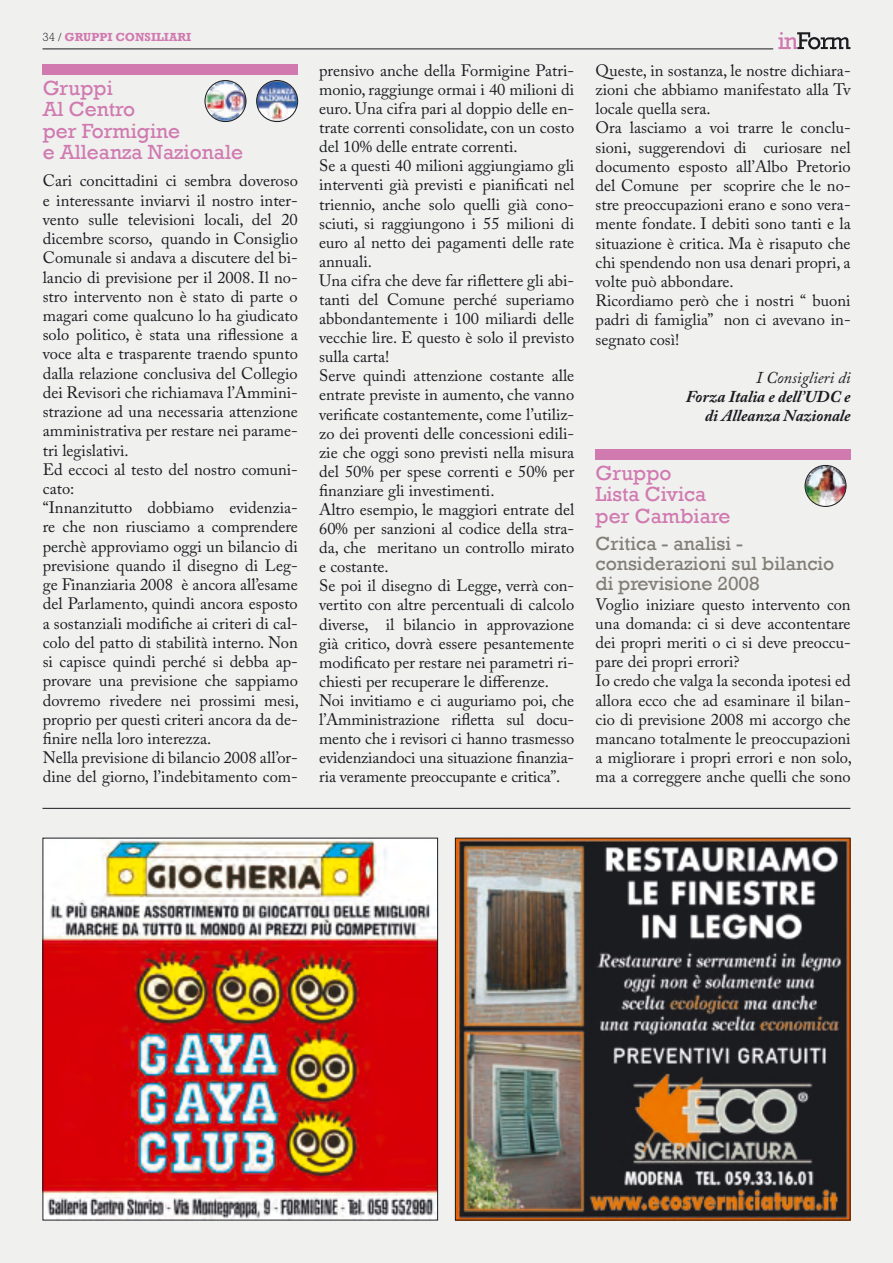
<style>
.page{position:relative;width:893px;height:1263px;background:#f0f0ef}
.page>*{position:absolute;margin:0;border:0;box-sizing:border-box;transform-origin:0 0}
.t1{font:21px/21.5px "Rockwell";color:#d07ab0}
.t2{font:19.5px/20px "Rockwell";color:#817e76}
.t3{font:16.5px/19.2px "Adobe Caslon Pro";color:#1b1c20}
.t4{font:italic 700 16.5px/19.2px "Adobe Caslon Pro";color:#1b1c20;text-align:right}
.t5{font:italic 16.5px "Adobe Caslon Pro";color:#1b1c20}
.t6{font:700 12px "Rockwell";color:#d07ab0}
.s1{font-weight:300;color:#1b1c20}
</style>
<div class="page">
<svg style="left:778px;top:32px;width:72px;height:17px"></svg>
<hr style="left:43px;top:49px;width:730px;height:1px;background:#1b1c20">
<div style="left:43px;top:64px;width:255px;height:11px;background:#d07ab0"></div>
<img style="left:205px;top:81px;width:41px;height:41px;border-radius:50%">
<div style="left:205px;top:80px;width:41px;height:42px;border:1px solid #1b1c20;border-radius:50%"></div>
<img style="left:257px;top:81px;width:41px;height:41px;border-radius:50%">
<div style="left:256px;top:80px;width:42px;height:42px;border:1px solid #1b1c20;border-radius:50%"></div>
<div style="left:596px;top:449px;width:255px;height:11px;background:#d07ab0"></div>
<img style="left:805px;top:465px;width:41px;height:41px;border-radius:50%">
<div style="left:805px;top:465px;width:41px;height:42px;border:1px solid #1b1c20;border-radius:50%"></div>
<hr style="left:43px;top:808px;width:807px;height:1px;background:#1b1c20">
<img style="left:457px;top:840px;width:391px;height:378px">
<img style="left:45px;top:840px;width:391px;height:378px">
<p class="t6" style="left:43px;top:29px;width:50px"><span class="s1">34 /</span>GRUPP</p>
<p class="t6" style="left:107px;top:29px;width:85px">I CONSILIARI</p>
<p class="t1" style="left:43px;top:77px;width:202px">Gruppi<br>Al Centro<br>per Formigine<br>e Alleanza Nazionale</p>
<p class="t3" style="left:43px;top:171px;width:258px">Cari concittadini ci sembra doveroso e interessante inviarvi il nostro inter&shy;vento sulle televisioni locali, del 20 dicembre scorso, quando in Consiglio Comunale si andava a discutere del bi&shy;lancio di previsione per il 2008. Il no&shy;stro intervento non è stato di parte o magari come qualcuno lo ha giudicato solo politico, è stata una riflessione a voce alta e trasparente traendo spunto dalla relazione conclusiva del Collegio dei Revisori che richiamava l’Ammini&shy;strazione ad una necessaria attenzione amministrativa per restare nei parame&shy;tri legislativi.<br>Ed eccoci al testo del nostro comuni&shy;cato:<br>“Innanzitutto dobbiamo evidenzia&shy;re che non riusciamo a comprendere perchè approviamo oggi un bilancio di previsione quando il disegno di Leg&shy;ge Finanziaria 2008 è ancora all’esame del Parlamento, quindi ancora esposto a sostanziali modifiche ai criteri di cal&shy;colo del patto di stabilità interno. Non si capisce quindi perché si debba ap&shy;provare una previsione che sappiamo dovremo rivedere nei prossimi mesi, proprio per questi criteri ancora da de&shy;finire nella loro interezza.<br>Nella previsione di bilancio 2008 all’or&shy;dine del giorno, l’indebitamento com-</p>
<p class="t3" style="left:319px;top:61px;width:257px">prensivo anche della Formigine Patri&shy;monio, raggiunge ormai i 40 milioni di euro. Una cifra pari al doppio delle en&shy;trate correnti consolidate, con un costo del 10% delle entrate correnti.<br>Se a questi 40 milioni aggiungiamo gli interventi già previsti e pianificati nel triennio, anche solo quelli già cono&shy;sciuti, si raggiungono i 55 milioni di euro al netto dei pagamenti delle rate annuali.<br>Una cifra che deve far riflettere gli abi&shy;tanti del Comune perché superiamo abbondantemente i 100 miliardi delle vecchie lire. E questo è solo il previsto sulla carta!<br>Serve quindi attenzione costante alle entrate previste in aumento, che vanno verificate costantemente, come l’utiliz&shy;zo dei proventi delle concessioni edili&shy;zie che oggi sono previsti nella misura del 50% per spese correnti e 50% per finanziare gli investimenti.<br>Altro esempio, le maggiori entrate del 60% per sanzioni al codice della stra&shy;da, che meritano un controllo mirato e costante.<br>Se poi il disegno di Legge, verrà con&shy;vertito con altre percentuali di calcolo diverse, il bilancio in approvazione già critico, dovrà essere pesantemente modificato per restare nei parametri ri&shy;chiesti per recuperare le differenze.<br>Noi invitiamo e ci auguriamo poi, che l’Amministrazione rifletta sul docu&shy;mento che i revisori ci hanno trasmesso evidenziandoci una situazione finanzia&shy;ria veramente preoccupante e critica”.</p>
<p class="t3" style="left:595px;top:60px;width:257px">Queste, in sostanza, le nostre dichiara&shy;zioni che abbiamo manifestato alla Tv locale quella sera.<br>Ora lasciamo a voi trarre le conclu&shy;sioni, suggerendovi di curiosare nel documento esposto all’Albo Pretorio del Comune per scoprire che le no&shy;stre preoccupazioni erano e sono vera&shy;mente fondate. I debiti sono tanti e la situazione è critica. Ma è risaputo che chi spendendo non usa denari propri, a volte può abbondare.<br>Ricordiamo però che i nostri “ buoni padri di famiglia” non ci avevano in&shy;segnato così!</p>
<p class="t5" style="left:756px;top:368px;width:96px">I Consiglieri di</p>
<p class="t4" style="left:686px;top:387px;width:166px">Forza Italia e dell’UDC e di Alleanza Nazionale</p>
<p class="t1" style="left:596px;top:462px;width:137px">Gruppo<br>Lista Civica per Cambiare</p>
<p class="t2" style="left:596px;top:534px;width:240px">Critica - analisi - considerazioni sul bilancio di previsione 2008</p>
<p class="t3" style="left:596px;top:594px;width:258px">Voglio iniziare questo intervento con una domanda: ci si deve accontentare dei propri meriti o ci si deve preoccu&shy;pare dei propri errori?<br>Io credo che valga la seconda ipotesi ed allora ecco che ad esaminare il bilan&shy;cio di previsione 2008 mi accorgo che mancano totalmente le preoccupazioni a migliorare i propri errori e non solo, ma a correggere anche quelli che sono</p>
</div>
